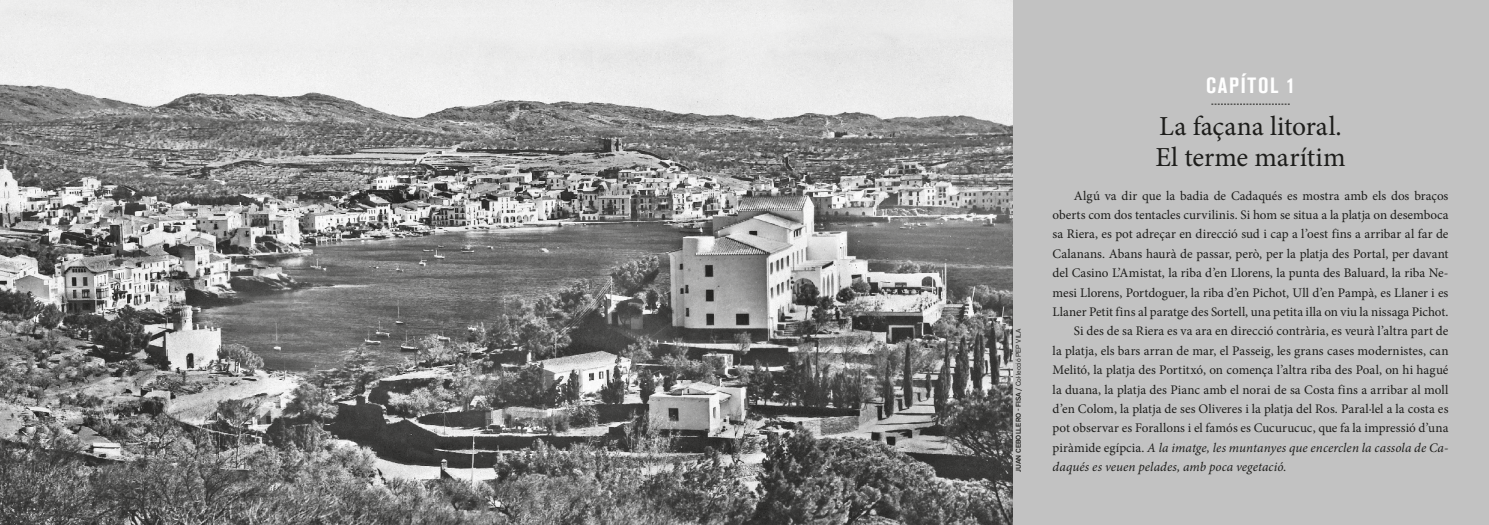
<style>
.page{position:relative;width:1489px;height:525px;background:#fff}
.page>*{position:absolute;margin:0;border:0;box-sizing:border-box;transform-origin:0 0}
.t1{font:27.5px/31.2px "Minion Pro";color:#1d1d1b}
.t2{font:700 condensed 21.88px "Akzidenz Grotesk BQ";letter-spacing:.08em;color:#fff}
.t3{font:13.12px "Minion Pro";color:#1d1d1b}
.t4{font:italic 13.12px "Minion Pro";letter-spacing:.005em;color:#1d1d1b}
.t5{font:500 6.88px "Akzid Grtsk Next";letter-spacing:.01em;color:#1d1d1b}
.s1{font-weight:400}
.s2{font-style:normal}
</style>
<div class="page">
<div style="left:1012px;top:0;width:476px;height:524px;background:#c2c2c2"></div>
<svg style="left:1211px;top:104px;width:78px;height:1px"></svg>
<img style="left:0;top:0;width:1012px;height:524px">
<p class="t5" style="left:1013px;top:471px;width:145px;rotate:-90deg">JUAN CEBOLLERO - FISA / <span class="s1">Col·lecció PEP VILA</span></p>
<h2 class="t2" style="left:1205px;top:73px;width:91px">CAPÍTOL 1</h2>
<h1 class="t1" style="left:1155px;top:111px;width:192px">La façana litoral.<br>El terme marítim</h1>
<p class="t3" style="left:1073px;top:186px;width:376px">Algú va dir que la badia de Cadaqués es mostra amb els dos braços</p>
<p class="t3" style="left:1052px;top:206px;width:397px">oberts com dos tentacles curvilinis. Si hom se situa a la platja on desemboca</p>
<p class="t3" style="left:1052px;top:225px;width:397px">sa Riera, es pot adreçar en direcció sud i cap a l’oest fins a arribar al far de</p>
<p class="t3" style="left:1052px;top:245px;width:397px">Calanans. Abans haurà de passar, però, per la platja des Portal, per davant</p>
<p class="t3" style="left:1052px;top:264px;width:397px">del Casino L’Amistat, la riba d’en Llorens, la punta des Baluard, la riba Ne-</p>
<p class="t3" style="left:1052px;top:283px;width:397px">mesi Llorens, Portdoguer, la riba d’en Pichot, Ull d’en Pampà, es Llaner i es</p>
<p class="t3" style="left:1052px;top:303px;width:397px">Llaner Petit fins al paratge des Sortell, una petita illa on viu la nissaga Pichot.</p>
<p class="t3" style="left:1073px;top:322px;width:376px">Si des de sa Riera es va ara en direcció contrària, es veurà l’altra part de</p>
<p class="t3" style="left:1052px;top:341px;width:397px">la platja, els bars arran de mar, el Passeig, les grans cases modernistes, can</p>
<p class="t3" style="left:1052px;top:361px;width:397px">Melitó, la platja des Portitxó, on comença l’altra riba des Poal, on hi hagué</p>
<p class="t3" style="left:1052px;top:380px;width:397px">la duana, la platja des Pianc amb el norai de sa Costa fins a arribar al moll</p>
<p class="t3" style="left:1052px;top:400px;width:397px">d’en Colom, la platja de ses Oliveres i la platja del Ros. Paral·lel a la costa es</p>
<p class="t3" style="left:1052px;top:419px;width:397px">pot observar es Forallons i el famós es Cucurucuc, que fa la impressió d’una</p>
<p class="t4" style="left:1052px;top:438px;width:397px"><span class="s2">piràmide egípcia.</span> A la imatge, les muntanyes que encerclen la cassola de Ca-</p>
<p class="t4" style="left:1052px;top:457px;width:235px">daqués es veuen pelades, amb poca vegetació.</p>
</div>
